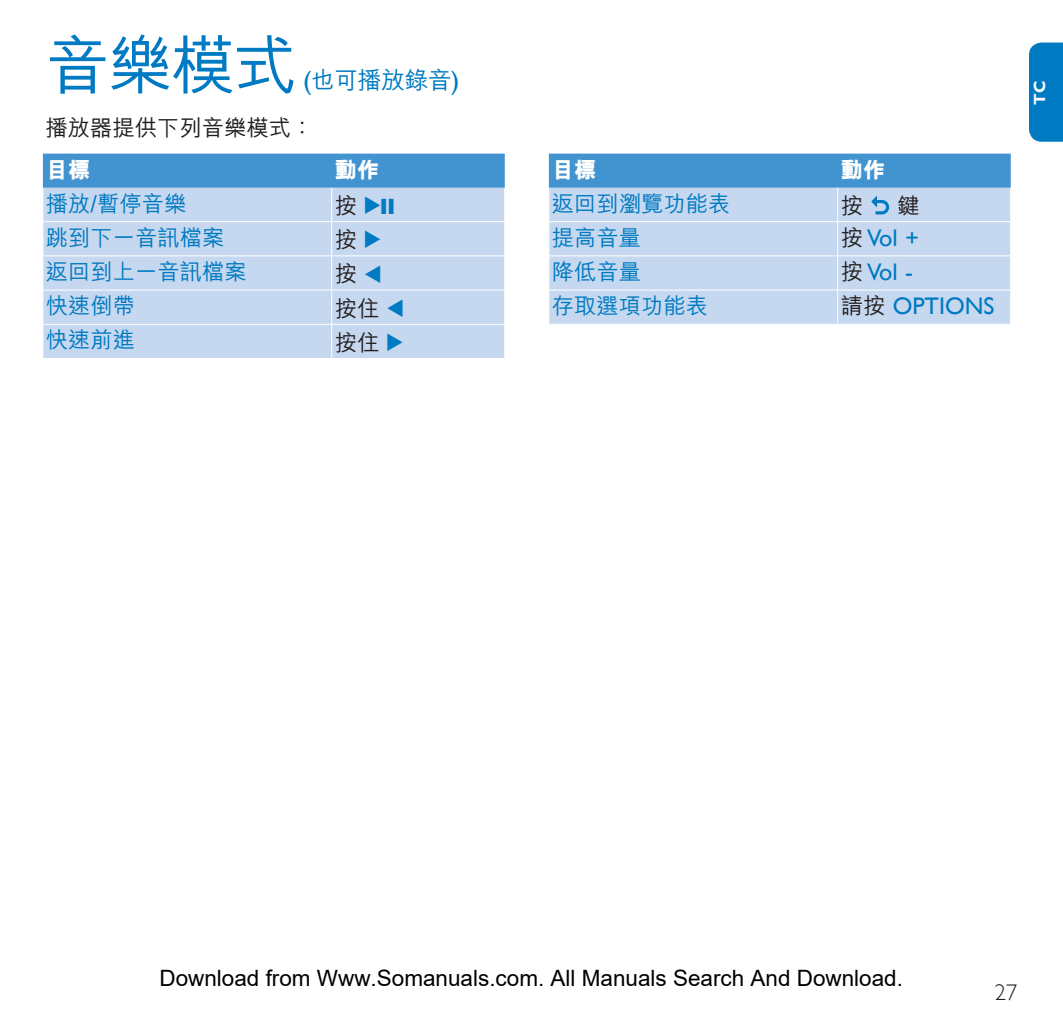
<style>
.page{position:relative;width:1063px;height:1021px;background:#fff}
.page>*{position:absolute;margin:0;border:0;box-sizing:border-box;transform-origin:0 0}
.t1{font:500 64.2px "M Hei HK";color:#007ac2}
.t2{font:24px "Gill Sans Alt One WGL";color:#007ac2}
.t3{font:500 24px "M Hei HK";letter-spacing:-.025em;color:#007ac2}
.t4{font:24px "Audio Four 4";color:#007ac2}
.t5{font:22.5px "Arial";color:#000}
.t6{font:22.5px "Gill Sans Alt One WGL Light";color:#231f20}
.t7{font:500 22.2px "M Hei HK";color:#007ac2}
.t8{font:500 22.2px "M Hei HK";color:#231f20}
.t9{font:800 22.2px "M Hei HK";color:#fff}
.t10{font:700 16.2px "Gill Sans Alt One WGL";color:#fff}
.s1{font-family:"Gill Sans Alt One WGL";font-weight:400;font-size:25.8px}
.s2{font-family:"Gill Sans Alt One WGL";font-weight:400;font-size:24px}
.s3{font-family:"M Hei HK";font-weight:500;font-size:22.2px;color:#231f20}
.s4{font-family:"Audio Four 4";font-weight:400;font-size:24px;color:#007ac2}
</style>
<div class="page">
<div style="left:1029px;top:43px;width:34px;height:99px;background:#007ac2"></div>
<div style="left:43px;top:154px;width:462px;height:34px;background:#4194d0"></div>
<div style="left:43px;top:188px;width:461px;height:170px;background:#c6d8ef"></div>
<hr style="left:331px;top:188px;width:1px;height:33px;background:#fff">
<hr style="left:43px;top:221px;width:289px;height:1px;background:#fff">
<hr style="left:332px;top:221px;width:173px;height:1px;background:#fff">
<hr style="left:331px;top:222px;width:1px;height:33px;background:#fff">
<hr style="left:43px;top:255px;width:289px;height:1px;background:#fff">
<hr style="left:332px;top:255px;width:173px;height:1px;background:#fff">
<hr style="left:331px;top:256px;width:1px;height:34px;background:#fff">
<hr style="left:43px;top:289px;width:289px;height:1px;background:#fff">
<hr style="left:332px;top:289px;width:173px;height:1px;background:#fff">
<hr style="left:331px;top:290px;width:1px;height:34px;background:#fff">
<hr style="left:43px;top:324px;width:289px;height:1px;background:#fff">
<hr style="left:332px;top:324px;width:173px;height:1px;background:#fff">
<hr style="left:331px;top:325px;width:1px;height:33px;background:#fff">
<div style="left:549px;top:154px;width:462px;height:34px;background:#4194d0"></div>
<div style="left:549px;top:188px;width:461px;height:136px;background:#c6d8ef"></div>
<hr style="left:837px;top:188px;width:1px;height:33px;background:#fff">
<hr style="left:549px;top:221px;width:289px;height:1px;background:#fff">
<hr style="left:838px;top:221px;width:173px;height:1px;background:#fff">
<hr style="left:837px;top:222px;width:1px;height:33px;background:#fff">
<hr style="left:549px;top:255px;width:289px;height:1px;background:#fff">
<hr style="left:838px;top:255px;width:173px;height:1px;background:#fff">
<hr style="left:837px;top:256px;width:1px;height:34px;background:#fff">
<hr style="left:549px;top:289px;width:289px;height:1px;background:#fff">
<hr style="left:838px;top:289px;width:173px;height:1px;background:#fff">
<hr style="left:837px;top:290px;width:1px;height:34px;background:#fff">
<svg style="left:870px;top:194px;width:20px;height:21px"></svg>
<h1 class="t1" style="left:46px;top:19px;width:253px">音樂模式</h1>
<p class="t3" style="left:303px;top:63px;width:158px"><span class="s1">(</span>也可播放錄音<span class="s1">)</span></p>
<p class="t8" style="left:46px;top:111px;width:269px">播放器提供下列音樂模式：</p>
<p class="t9" style="left:46px;top:155px;width:46px">目標</p>
<p class="t9" style="left:335px;top:155px;width:46px">動作</p>
<p class="t7" style="left:46px;top:187px;width:142px">播放<span class="s2">/</span>暫停音樂</p>
<p class="t4" style="left:335px;top:196px;width:61px"><span class="s3">按</span> 2;</p>
<p class="t7" style="left:46px;top:221px;width:180px">跳到下一音訊檔案</p>
<p class="t8" style="left:335px;top:224px;width:48px">按 <span class="s4">2</span></p>
<p class="t7" style="left:46px;top:256px;width:202px">返回到上一音訊檔案</p>
<p class="t8" style="left:335px;top:258px;width:48px">按 <span class="s4">1</span></p>
<p class="t7" style="left:46px;top:290px;width:91px">快速倒帶</p>
<p class="t8" style="left:335px;top:292px;width:70px">按住 <span class="s4">1</span></p>
<p class="t7" style="left:46px;top:324px;width:91px">快速前進</p>
<p class="t8" style="left:335px;top:326px;width:70px">按住 <span class="s4">2</span></p>
<p class="t9" style="left:552px;top:155px;width:46px">目標</p>
<p class="t9" style="left:841px;top:155px;width:46px">動作</p>
<p class="t7" style="left:552px;top:187px;width:180px">返回到瀏覽功能表</p>
<p class="t8" style="left:841px;top:189px;width:24px">按</p>
<p class="t8" style="left:898px;top:189px;width:24px">鍵</p>
<p class="t7" style="left:552px;top:221px;width:91px">提高音量</p>
<p class="t2" style="left:841px;top:221px;width:80px"><span class="s3">按</span>Vol +</p>
<p class="t7" style="left:552px;top:256px;width:91px">降低音量</p>
<p class="t2" style="left:841px;top:255px;width:74px"><span class="s3">按</span>Vol -</p>
<p class="t7" style="left:552px;top:290px;width:158px">存取選項功能表</p>
<p class="t2" style="left:841px;top:290px;width:155px"><span class="s3">請按</span> OPTIONS</p>
<p class="t10" style="left:1029px;top:105px;width:26px;rotate:-90deg">TC</p>
<p class="t5" style="left:159px;top:965px;width:745px">Download from Www.Somanuals.com. All Manuals Search And Download.</p>
<p class="t6" style="left:995px;top:977px;width:24px">27</p>
</div>
